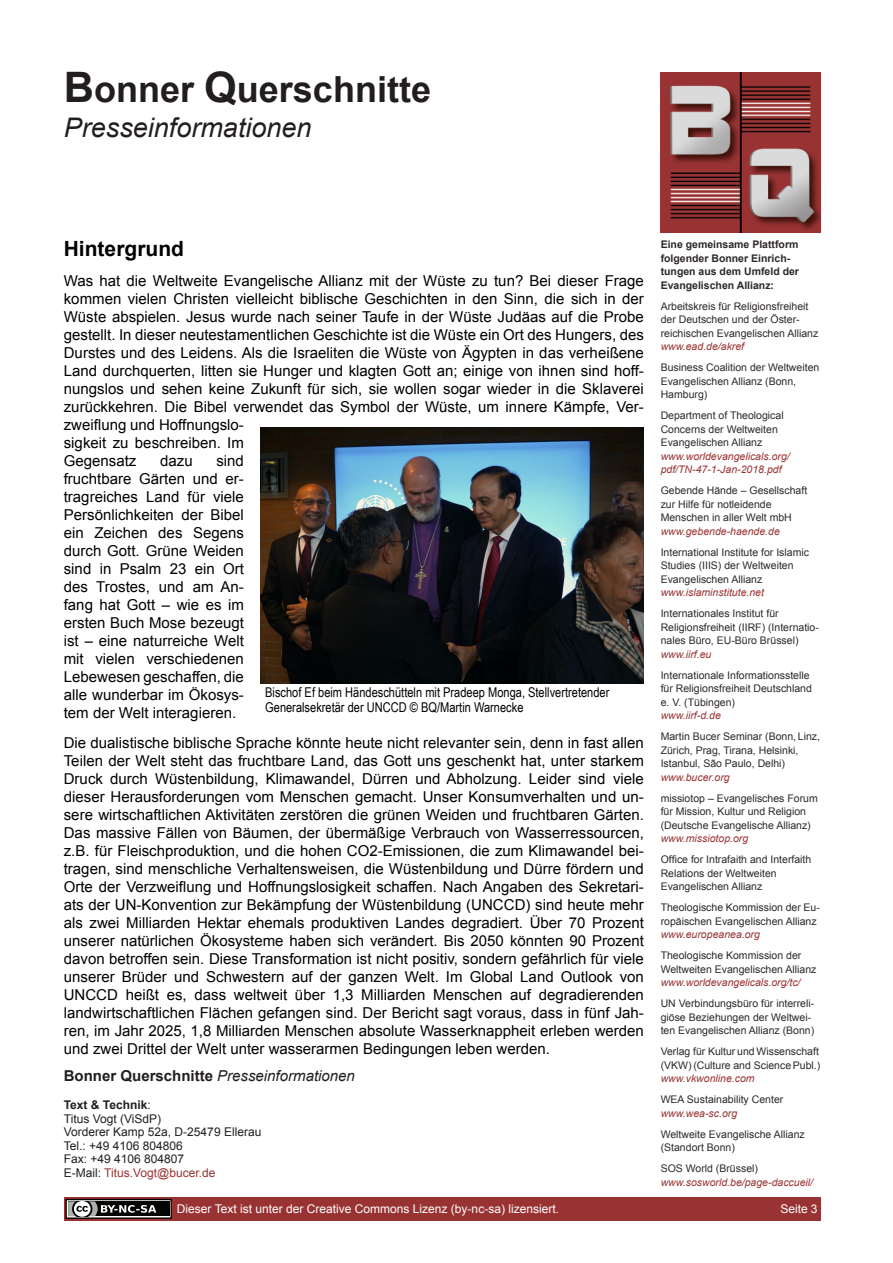
<style>
.page{position:relative;width:893px;height:1263px;background:#fff}
.page>*{position:absolute;margin:0;border:0;box-sizing:border-box;transform-origin:0 0}
.t1{font:700 36px "Arial";color:#221e1f}
.t2{font:italic 27px "Arial";color:#221e1f}
.t3{font:700 21px "Arial";color:#000}
.t4{font:15px/18px "Arial";color:#000;text-align:justify}
.t5{font:italic 15px "Arial";color:#221e1f}
.t6{font:13.5px/15px "Arial Narrow";color:#000}
.t7{font:12px/13.5px "Arial";color:#221e1f}
.t8{font:12px "Arial";color:#fff}
.t9{font:10.5px/13.5px "Arial";color:#2d2829}
.t10{font:italic 10.5px/13.5px "Arial";color:#933}
.t11{font:700 10.5px/13.5px "Arial";color:#2d2829}
.s1{font-size:42px}
.s2{font-weight:700;font-style:normal}
.s3{font-weight:700}
.s4{color:#933}
</style>
<div class="page">
<img style="left:660px;top:72px;width:160px;height:160px">
<div style="left:64px;top:1197px;width:756px;height:23px;background:#933"></div>
<svg style="left:67px;top:1201px;width:103px;height:16px"></svg>
<div style="left:65px;top:1199px;width:107px;height:20px;border:1px solid #040503"></div>
<div style="left:68px;top:1201px;width:101px;height:15px;background:#040503"></div>
<svg style="left:68px;top:1201px;width:88px;height:15px"></svg>
<img style="left:261px;top:428px;width:383px;height:256px">
<h1 class="t1" style="left:64px;top:76px;width:369px"><span class="s1">B</span>onner <span class="s1">Q</span>uerschnitte</h1>
<h2 class="t2" style="left:64px;top:117px;width:249px">Presseinformationen</h2>
<p class="t11" style="left:660px;top:239px;width:140px">Eine gemeinsame Plattform folgender Bonner Einrich&shy;tungen aus dem Umfeld der<br>Evangelischen Allianz:</p>
<p class="t9" style="left:660px;top:300px;width:159px">Arbeitskreis für Religionsfreiheit der Deutschen und der Öster&shy;reichischen Evangelischen Allianz</p>
<p class="t10" style="left:660px;top:341px;width:85px">www.ead.de/akref</p>
<p class="t9" style="left:660px;top:362px;width:160px">Business Coalition der Weltweiten<br>Evangelischen Allianz (Bonn,<br>Hamburg)</p>
<p class="t9" style="left:660px;top:410px;width:124px">Department of Theological<br>Concerns der Weltweiten<br>Evangelischen Allianz</p>
<p class="t10" style="left:660px;top:450px;width:130px">www.worldevangelicals.org/ pdf/TN-47-1-Jan-2018.pdf</p>
<p class="t9" style="left:660px;top:485px;width:148px">Gebende Hände – Gesellschaft zur Hilfe für notleidende<br>Menschen in aller Welt mbH</p>
<p class="t10" style="left:660px;top:525px;width:121px">www.gebende-haende.de</p>
<p class="t9" style="left:660px;top:546px;width:150px">International Institute for Islamic<br>Studies (IIIS) der Weltweiten<br>Evangelischen Allianz</p>
<p class="t10" style="left:660px;top:587px;width:105px">www.islaminstitute.net</p>
<p class="t9" style="left:660px;top:608px;width:160px">Internationales Institut für<br>Religionsfreiheit (IIRF) (Internatio&shy;nales Büro, EU-Büro Brüssel)</p>
<p class="t10" style="left:660px;top:648px;width:52px">www.iirf.eu</p>
<p class="t9" style="left:660px;top:669px;width:153px">Internationale Informationsstelle für Religionsfreiheit Deutschland e. V. (Tübingen)</p>
<p class="t10" style="left:660px;top:710px;width:62px">www.iirf-d.de</p>
<p class="t9" style="left:660px;top:731px;width:161px">Martin Bucer Seminar (Bonn, Linz,<br>Zürich, Prag, Tirana, Helsinki,<br>Istanbul, São Paulo, Delhi)</p>
<p class="t10" style="left:660px;top:771px;width:71px">www.bucer.org</p>
<p class="t9" style="left:660px;top:792px;width:158px">missiotop – Evangelisches Forum für Mission, Kultur und Religion (Deutsche Evangelische Allianz)</p>
<p class="t10" style="left:660px;top:833px;width:89px">www.missiotop.org</p>
<p class="t9" style="left:660px;top:854px;width:152px">Office for Intrafaith and Interfaith<br>Relations der Weltweiten<br>Evangelischen Allianz</p>
<p class="t9" style="left:660px;top:902px;width:161px">Theologische Kommission der Eu&shy;ropäischen Evangelischen Allianz</p>
<p class="t10" style="left:660px;top:929px;width:101px">www.europeanea.org</p>
<p class="t9" style="left:660px;top:950px;width:157px">Theologische Kommission der<br>Weltweiten Evangelischen Allianz</p>
<p class="t10" style="left:660px;top:977px;width:141px">www.worldevangelicals.org/tc/</p>
<p class="t9" style="left:660px;top:998px;width:155px">UN Verbindungsbüro für interreli&shy;giöse Beziehungen der Weltwei&shy;ten Evangelischen Allianz (Bonn)</p>
<p class="t9" style="left:660px;top:1046px;width:161px">Verlag für Kultur und Wissenschaft (VKW) (Culture and Science Publ.)</p>
<p class="t10" style="left:660px;top:1073px;width:95px">www.vkwonline.com</p>
<p class="t9" style="left:660px;top:1094px;width:124px">WEA Sustainability Center</p>
<p class="t10" style="left:660px;top:1107px;width:78px">www.wea-sc.org</p>
<p class="t9" style="left:660px;top:1128px;width:145px">Weltweite Evangelische Allianz (Standort Bonn)</p>
<p class="t9" style="left:660px;top:1163px;width:99px">SOS World (Brüssel)</p>
<p class="t10" style="left:660px;top:1176px;width:154px">www.sosworld.be/page-daccueil/</p>
<h3 class="t3" style="left:64px;top:240px;width:122px">Hintergrund</h3>
<p class="t4" style="left:64px;top:273px;width:581px;text-align:left">Was hat die Weltweite Evangelische Allianz mit der Wüste zu tun? Bei dieser Frage kommen vielen Christen vielleicht biblische Geschichten in den Sinn, die sich in der Wüste abspielen. Jesus wurde nach seiner Taufe in der Wüste Judäas auf die Probe gestellt. In dieser neutestamentlichen Geschichte ist die Wüste ein Ort des Hungers, des Durstes und des Leidens. Als die Israeliten die Wüste von Ägypten in das verheißene Land durchquerten, litten sie Hunger und klagten Gott an; einige von ihnen sind hoff&shy;nungslos und sehen keine Zukunft für sich, sie wollen sogar wieder in die Sklaverei zurückkehren. Die Bibel verwendet das Symbol der Wüste, um innere Kämpfe, Ver&shy;zweiflung und Hoffnungslo-<br>sigkeit zu beschreiben. Im<br>Gegensatz</p>
<p class="t4" style="left:64px;top:453px;width:182px;text-indent:153px">sind fruchtbare Gärten und er&shy;tragreiches Land für viele Persönlichkeiten der Bibel ein Zeichen des Segens durch Gott. Grüne Weiden sind in Psalm 23 ein Ort des Trostes, und am An&shy;fang hat Gott – wie es im ersten Buch Mose bezeugt ist – eine naturreiche Welt mit vielen verschiedenen Lebewesen geschaffen, die alle wunderbar im Ökosys&shy;tem der Welt interagieren.</p>
<p class="t4" style="left:64px;top:735px;width:581px">Die dualistische biblische Sprache könnte heute nicht relevanter sein, denn in fast allen Teilen der Welt steht das fruchtbare Land, das Gott uns geschenkt hat, unter starkem Druck durch Wüstenbildung, Klimawandel, Dürren und Abholzung. Leider sind viele dieser Herausforderungen vom Menschen gemacht. Unser Konsumverhalten und un&shy;sere wirtschaftlichen Aktivitäten zerstören die grünen Weiden und fruchtbaren Gärten.<br>Das massive Fällen von Bäumen, der übermäßige Verbrauch von Wasserressourcen, z.B. für Fleischproduktion, und die hohen CO2-Emissionen, die zum Klimawandel bei&shy;tragen, sind menschliche Verhaltensweisen, die Wüstenbildung und Dürre fördern und Orte der Verzweiflung und Hoffnungslosigkeit schaffen. Nach Angaben des Sekretari&shy;ats der UN-Konvention zur Bekämpfung der Wüstenbildung (UNCCD) sind heute mehr als zwei Milliarden Hektar ehemals produktiven Landes degradiert. Über 70 Prozent unserer natürlichen Ökosysteme haben sich verändert. Bis 2050 könnten 90 Prozent davon betroffen sein. Diese Transformation ist nicht positiv, sondern gefährlich für viele unserer Brüder und Schwestern auf der ganzen Welt. Im Global Land Outlook von UNCCD heißt es, dass weltweit über 1,3 Milliarden Menschen auf degradierenden landwirtschaftlichen Flächen gefangen sind. Der Bericht sagt voraus, dass in fünf Jah&shy;ren, im Jahr 2025, 1,8 Milliarden Menschen absolute Wasserknappheit erleben werden und zwei Drittel der Welt unter wasserarmen Bedingungen leben werden.</p>
<p class="t4" style="left:160px;top:453px;width:34px">dazu</p>
<p class="t6" style="left:265px;top:686px;width:346px">Bischof Ef beim Händeschütteln mit Pradeep Monga, Stellvertretender<br>Generalsekretär der UNCCD © BQ/Martin Warnecke</p>
<p class="t5" style="left:64px;top:1070px;width:292px"><span class="s2">Bonner Querschnitte</span> Presseinformationen</p>
<p class="t7" style="left:64px;top:1099px;width:199px"><span class="s3">Text &amp; Technik</span>:<br>Titus Vogt (ViSdP)<br>Vorderer Kamp 52a, D-25479 Ellerau<br>Tel.: +49 4106 804806<br>Fax: +49 4106 804807<br>E-Mail: <span class="s4">Titus.Vogt@bucer.de</span></p>
<p class="t8" style="left:177px;top:1204px;width:383px">Dieser Text ist unter der Creative Commons Lizenz (by-nc-sa) lizensiert.</p>
<p class="t8" style="left:780px;top:1204px;width:39px">Seite 3</p>
</div>
